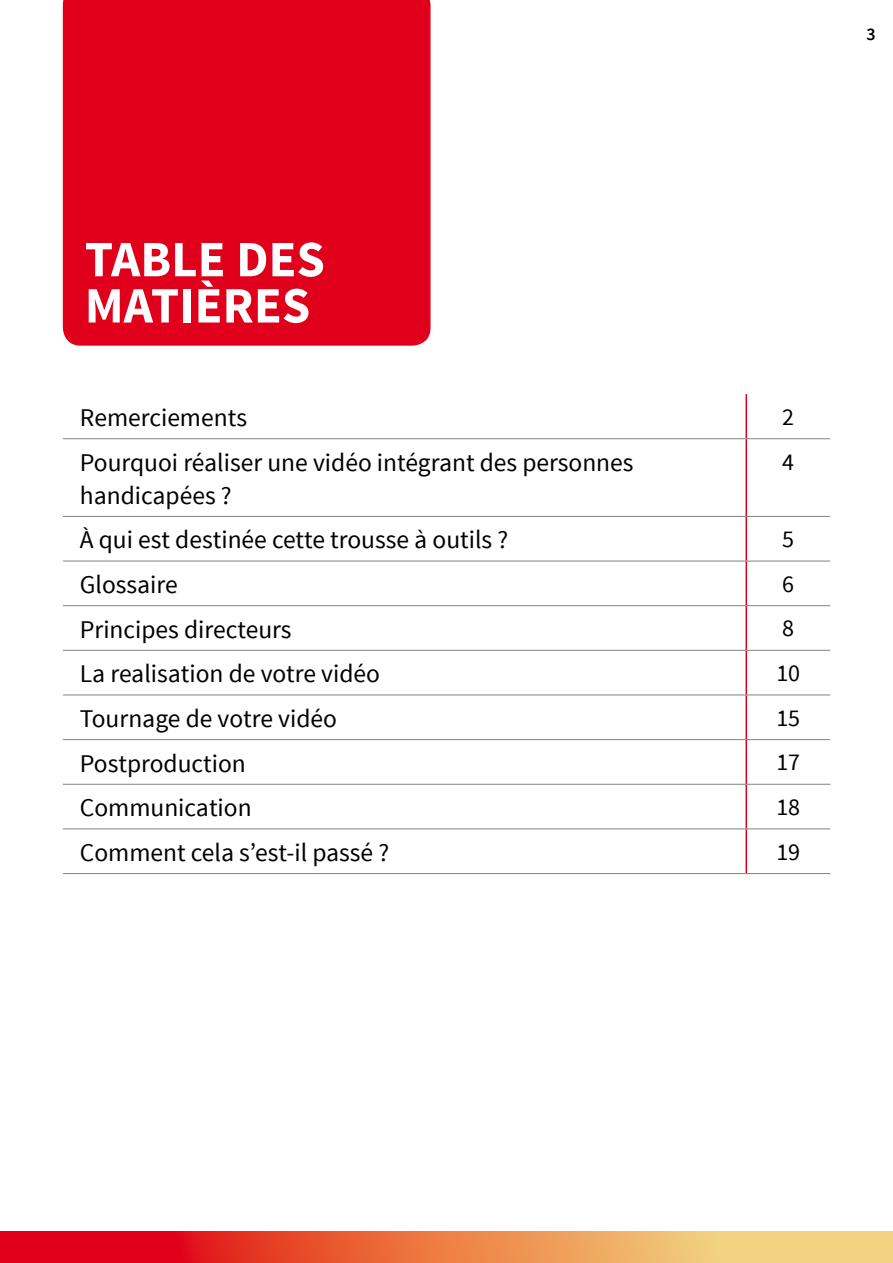
<style>
.page{position:relative;width:893px;height:1263px;background:#fff}
.page>*{position:absolute;margin:0;border:0;box-sizing:border-box;transform-origin:0 0}
.t1{font:700 51px/46.2px "Source Sans Pro";color:#fff}
.t2{font:25.5px/33px "Source Sans Pro";color:#000}
.t3{font:24px "Source Sans Pro";color:#000}
.t4{font:600 18px "Source Sans Pro";color:#000}
</style>
<div class="page">
<svg style="left:0;top:1231px;width:893px;height:32px;background:#ea7249"></svg>
<div style="left:63px;top:0;width:368px;height:346px;background:#e0001b"></div>
<hr style="left:745px;top:394px;width:2px;height:44px;background:#e0001b">
<hr style="left:745px;top:439px;width:2px;height:77px;background:#e0001b">
<hr style="left:745px;top:517px;width:2px;height:44px;background:#e0001b">
<hr style="left:745px;top:561px;width:2px;height:44px;background:#e0001b">
<hr style="left:745px;top:606px;width:2px;height:44px;background:#e0001b">
<hr style="left:745px;top:651px;width:2px;height:44px;background:#e0001b">
<hr style="left:745px;top:695px;width:2px;height:44px;background:#e0001b">
<hr style="left:745px;top:740px;width:2px;height:44px;background:#e0001b">
<hr style="left:745px;top:785px;width:2px;height:43px;background:#e0001b">
<hr style="left:745px;top:829px;width:2px;height:44px;background:#e0001b">
<hr style="left:63px;top:438px;width:683px;height:1px;background:#818386">
<hr style="left:746px;top:438px;width:84px;height:1px;background:#818386">
<hr style="left:63px;top:516px;width:683px;height:1px;background:#818386">
<hr style="left:746px;top:516px;width:84px;height:1px;background:#818386">
<hr style="left:63px;top:561px;width:683px;height:1px;background:#818386">
<hr style="left:746px;top:561px;width:84px;height:1px;background:#818386">
<hr style="left:63px;top:605px;width:683px;height:1px;background:#818386">
<hr style="left:746px;top:605px;width:84px;height:1px;background:#818386">
<hr style="left:63px;top:650px;width:683px;height:1px;background:#818386">
<hr style="left:746px;top:650px;width:84px;height:1px;background:#818386">
<hr style="left:63px;top:695px;width:683px;height:1px;background:#818386">
<hr style="left:746px;top:695px;width:84px;height:1px;background:#818386">
<hr style="left:63px;top:739px;width:683px;height:1px;background:#818386">
<hr style="left:746px;top:739px;width:84px;height:1px;background:#818386">
<hr style="left:63px;top:784px;width:683px;height:1px;background:#818386">
<hr style="left:746px;top:784px;width:84px;height:1px;background:#818386">
<hr style="left:63px;top:828px;width:683px;height:1px;background:#818386">
<hr style="left:746px;top:828px;width:84px;height:1px;background:#818386">
<hr style="left:63px;top:873px;width:683px;height:1px;background:#818386">
<hr style="left:746px;top:873px;width:84px;height:1px;background:#818386">
<p class="t4" style="left:866px;top:22px;width:11px">3</p>
<h1 class="t1" style="left:85px;top:238px;width:242px">TABLE DES<br>MATIÈRES</h1>
<p class="t2" style="left:80px;top:401px;width:169px">Remerciements</p>
<p class="t3" style="left:782px;top:402px;width:13px">2</p>
<p class="t2" style="left:80px;top:446px;width:555px">Pourquoi réaliser une vidéo intégrant des personnes handicapées ?</p>
<p class="t3" style="left:782px;top:447px;width:13px">4</p>
<p class="t2" style="left:80px;top:524px;width:430px">À qui est destinée cette trousse à outils ?</p>
<p class="t3" style="left:782px;top:524px;width:13px">5</p>
<p class="t2" style="left:80px;top:568px;width:99px">Glossaire</p>
<p class="t3" style="left:782px;top:569px;width:13px">6</p>
<p class="t2" style="left:80px;top:613px;width:213px">Principes directeurs</p>
<p class="t3" style="left:782px;top:614px;width:13px">8</p>
<p class="t2" style="left:80px;top:658px;width:302px">La realisation de votre vidéo</p>
<p class="t3" style="left:776px;top:658px;width:25px">10</p>
<p class="t2" style="left:80px;top:702px;width:259px">Tournage de votre vidéo</p>
<p class="t3" style="left:776px;top:703px;width:25px">15</p>
<p class="t2" style="left:80px;top:747px;width:168px">Postproduction</p>
<p class="t3" style="left:776px;top:747px;width:25px">17</p>
<p class="t2" style="left:80px;top:792px;width:173px">Communication</p>
<p class="t3" style="left:776px;top:792px;width:25px">18</p>
<p class="t2" style="left:80px;top:836px;width:311px">Comment cela s’est-il passé ?</p>
<p class="t3" style="left:776px;top:837px;width:25px">19</p>
</div>
